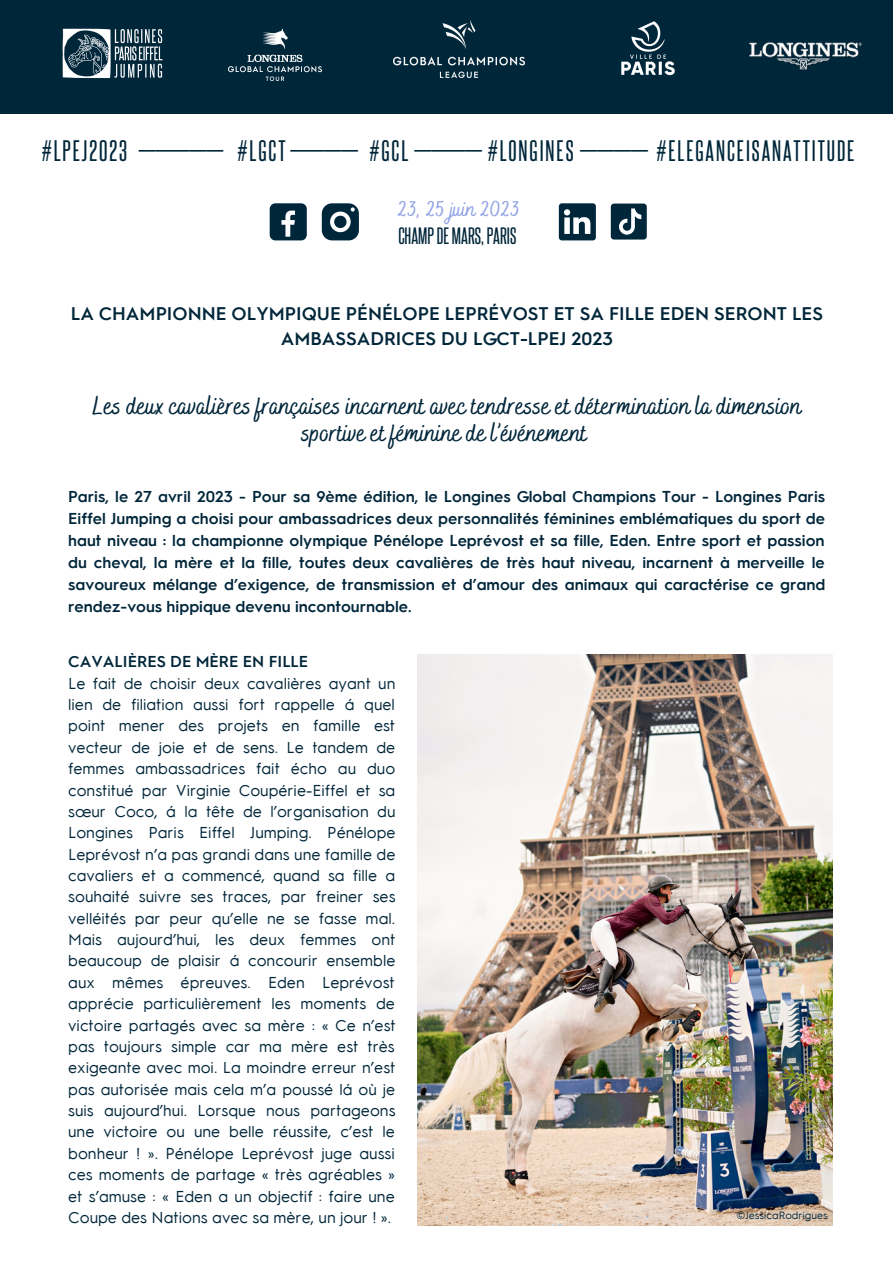
<style>
.page{position:relative;width:893px;height:1264px;background:#fff}
.page>*{position:absolute;margin:0;border:0;box-sizing:border-box;transform-origin:0 0}
.t1{font:33.9px "Montserrat";color:#00263a}
.t2{font:500 25.5px/27px "Bakerie Smooth";color:#00263a;text-align:center}
.t3{font:25.5px "Steelfish Rg";letter-spacing:.075em;color:#00263a}
.t4{font:500 21.9px "Bakerie Smooth";color:#93a4e5}
.t5{font:20.4px "Steelfish Rg";color:#00263a}
.t6{font:700 18.15px/25px "GC Text Global Champions Semi";color:#00263a;text-align:center}
.t7{font:15.75px/21.3px "GC Text Global Champions Regular";color:#00263a;text-align:justify}
.t8{font:700 15.75px/22px "GC Text Global Champions Semi";color:#00263a;text-align:justify}
.t9{font:10.5px "GC Text Global Champions Regular";color:#00263a}
</style>
<div class="page">
<div style="left:0;top:0;width:892px;height:114px;background:#00263a"></div>
<img style="left:62px;top:28px;width:101px;height:51px">
<img style="left:228px;top:29px;width:93px;height:51px">
<img style="left:393px;top:21px;width:131px;height:56px">
<img style="left:621px;top:21px;width:54px;height:55px">
<img style="left:749px;top:42px;width:113px;height:28px">
<svg style="left:559px;top:203px;width:37px;height:37px"></svg>
<div style="left:270px;top:203px;width:37px;height:37px;background:#00263a;border-radius:6px"></div>
<svg style="left:281px;top:210px;width:14px;height:27px"></svg>
<svg style="left:610px;top:203px;width:36px;height:36px"></svg>
<svg style="left:322px;top:203px;width:37px;height:37px"></svg>
<img style="left:417px;top:654px;width:415px;height:571px">
<p class="t3" style="left:42px;top:134px;width:87px">#LPEJ2023</p>
<p class="t3" style="left:487px;top:134px;width:87px">#LONGINES</p>
<p class="t4" style="left:397px;top:196px;width:124px">23, 25 juin 2023</p>
<p class="t5" style="left:398px;top:222px;width:119px">CHAMPDE MARS,PARIS</p>
<p class="t3" style="left:237px;top:134px;width:49px">#LGCT</p>
<p class="t3" style="left:369px;top:134px;width:40px">#GCL</p>
<p class="t3" style="left:656px;top:134px;width:199px">#ELEGANCEISANATTITUDE</p>
<p class="t1" style="left:139px;top:118px;width:86px">_____</p>
<p class="t1" style="left:290px;top:118px;width:69px">____</p>
<p class="t1" style="left:414px;top:118px;width:69px">____</p>
<p class="t1" style="left:580px;top:118px;width:69px">____</p>
<p class="t6" style="left:71px;top:302px;width:753px">LA CHAMPIONNE OLYMPIQUE PÉNÉLOPE LEPRÉVOST ET SA FILLE EDEN SERONT LES<br>AMBASSADRICES DU LGCT-LPEJ 2023</p>
<p class="t2" style="left:92px;top:394px;width:710px">Les deux cavalières françaises incarnent avec tendresse et détermination la dimension sportive et féminine de l’événement</p>
<p class="t8" style="left:68px;top:486px;width:758px">Paris, le 27 avril 2023 - Pour sa 9ème édition, le Longines Global Champions Tour - Longines Paris Eiffel Jumping a choisi pour ambassadrices deux personnalités féminines emblématiques du sport de haut niveau : la championne olympique Pénélope Leprévost et sa fille, Eden. Entre sport et passion du cheval, la mère et la fille, toutes deux cavalières de très haut niveau, incarnent à merveille le savoureux mélange d’exigence, de transmission et d’amour des animaux qui caractérise ce grand rendez-vous hippique devenu incontournable.</p>
<p class="t8" style="left:68px;top:651px;width:241px">CAVALIÈRES DE MÈRE EN FILLE</p>
<p class="t7" style="left:68px;top:673px;width:329px">Le fait de choisir deux cavalières ayant un lien de filiation aussi fort rappelle à quel point mener des projets en famille est vecteur de joie et de sens. Le tandem de femmes ambassadrices fait écho au duo constitué par Virginie Coupérie-Eiffel et sa sœur Coco, à la tête de l’organisation du Longines Paris Eiffel Jumping. Pénélope Leprévost n’a pas grandi dans une famille de cavaliers et a commencé, quand sa fille a souhaité suivre ses traces, par freiner ses velléités par peur qu’elle ne se fasse mal.<br>Mais aujourd’hui, les deux femmes ont beaucoup de plaisir à concourir ensemble aux mêmes épreuves. Eden Leprévost apprécie particulièrement les moments de victoire partagés avec sa mère : « Ce n’est pas toujours simple car ma mère est très exigeante avec moi. La moindre erreur n’est pas autorisée mais cela m’a poussé là où je suis aujourd’hui. Lorsque nous partageons une victoire ou une belle réussite, c’est le bonheur ! ». Pénélope Leprévost juge aussi ces moments de partage « très agréables » et s’amuse : « Eden a un objectif : faire une Coupe des Nations avec sa mère, un jour ! ».</p>
<p class="t9" style="left:736px;top:1210px;width:93px">©JessicaRodrigues</p>
</div>
